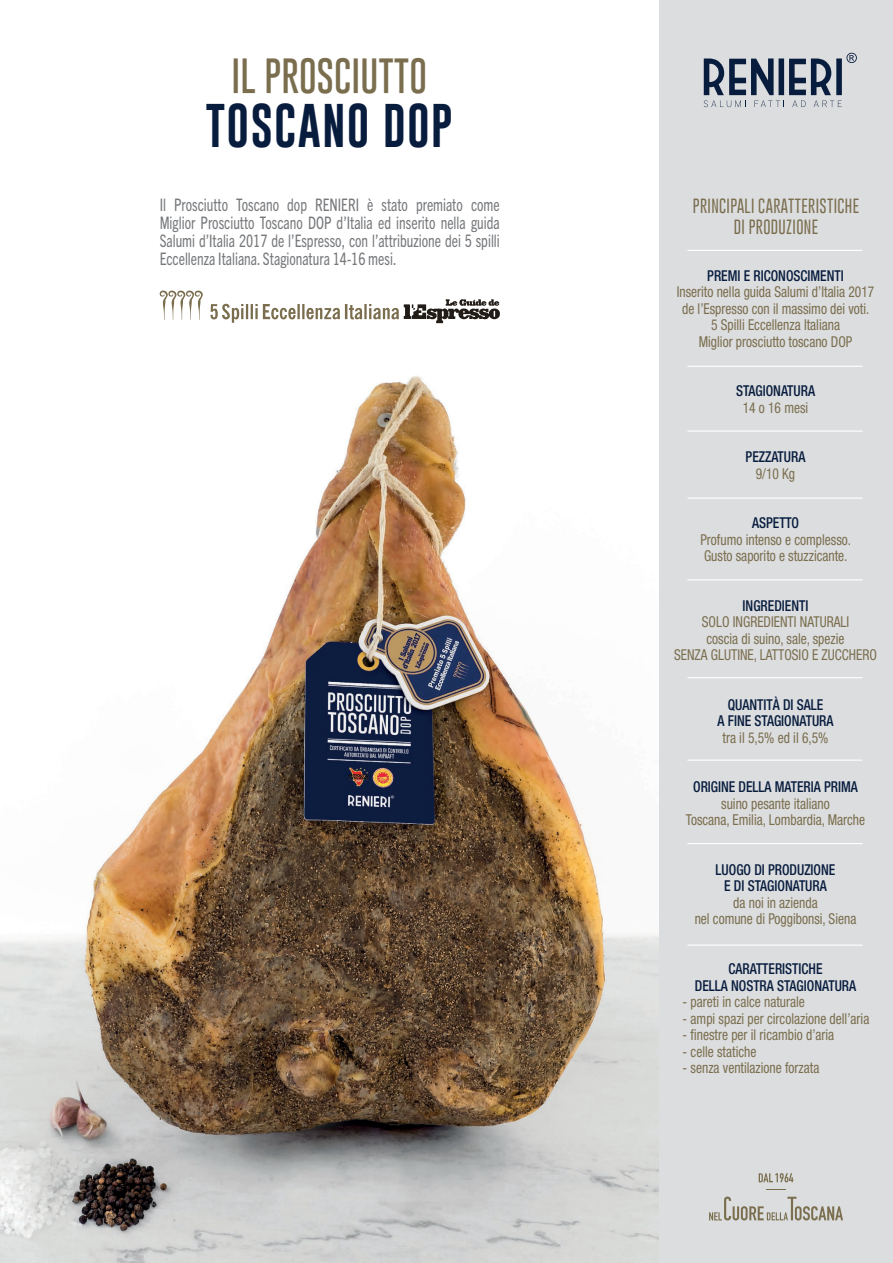
<style>
.page{position:relative;width:893px;height:1263px;background:#fff}
.page>*{position:absolute;margin:0;border:0;box-sizing:border-box;transform-origin:0 0}
.t1{font:45px "Gobold Lowplus";letter-spacing:.025em;color:#081d3e}
.t2{font:100 36px "Gobold";color:#7a6e4e}
.t3{font:condensed 17.25px/18px "Trade Gothic Next LT Pro";color:#76787b;text-align:justify;scale:.87 1}
.t4{font:condensed 15px/16.5px "Helvetica Neue";color:#7a6e4e;text-align:center;scale:.9 1}
.t5{font:500 condensed 15px "Helvetica Neue";color:#081d3e;scale:.9 1}
.t6{font:100 15px "Gobold";letter-spacing:.025em;color:#7a6e4e}
</style>
<div class="page">
<img style="left:0;top:292px;width:659px;height:971px">
<div style="left:659px;top:0;width:234px;height:1263px;background:#dcdddf"></div>
<svg style="left:704px;top:53px;width:153px;height:54px"></svg>
<svg style="left:766px;top:1189px;width:20px;height:1px"></svg>
<svg style="left:709px;top:1196px;width:134px;height:24px"></svg>
<svg style="left:759px;top:1173px;width:34px;height:9px"></svg>
<svg style="left:160px;top:290px;width:43px;height:30px"></svg>
<svg style="left:210px;top:299px;width:290px;height:24px"></svg>
<hr style="left:688px;top:250px;width:174px;height:1px;background:#fff">
<hr style="left:688px;top:366px;width:174px;height:1px;background:#fff">
<hr style="left:688px;top:430px;width:174px;height:2px;background:#fff">
<hr style="left:688px;top:497px;width:174px;height:2px;background:#fff">
<hr style="left:688px;top:579px;width:174px;height:1px;background:#fff">
<hr style="left:688px;top:677px;width:174px;height:1px;background:#fff">
<hr style="left:688px;top:760px;width:174px;height:1px;background:#fff">
<hr style="left:688px;top:843px;width:174px;height:1px;background:#fff">
<hr style="left:688px;top:944px;width:174px;height:2px;background:#fff">
<p class="t2" style="left:231px;top:53px;width:197px">IL PROSCIUTTO</p>
<p class="t1" style="left:205px;top:97px;width:249px">TOSCANO DOP</p>
<p class="t3" style="left:160px;top:195px;width:393px">Il Prosciutto Toscano dop RENIERI è stato premiato come Miglior Prosciutto Toscano DOP d’Italia ed inserito nella guida Salumi d’Italia 2017 de l’Espresso, con l’attribuzione dei 5 spilli Eccellenza Italiana. Stagionatura 14-16 mesi.</p>
<p class="t6" style="left:693px;top:196px;width:168px">PRINCIPALI CARATTERISTICHE</p>
<p class="t6" style="left:734px;top:217px;width:86px">DI PRODUZIONE</p>
<p class="t5" style="left:707px;top:267px;width:153px">PREMI E RICONOSCIMENTI</p>
<p class="t4" style="left:677px;top:284px;width:221px">Inserito nella guida Salumi d’Italia 2017 de l’Espresso con il massimo dei voti.</p>
<p class="t4" style="left:711px;top:317px;width:145px">5 Spilli Eccellenza Italiana</p>
<p class="t4" style="left:699px;top:333px;width:172px">Miglior prosciutto toscano DOP</p>
<p class="t5" style="left:736px;top:382px;width:89px">STAGIONATURA</p>
<p class="t4" style="left:743px;top:399px;width:74px">14 o 16 mesi</p>
<p class="t5" style="left:746px;top:448px;width:68px">PEZZATURA</p>
<p class="t4" style="left:756px;top:465px;width:45px">9/10 Kg</p>
<p class="t5" style="left:752px;top:514px;width:54px">ASPETTO</p>
<p class="t4" style="left:700px;top:531px;width:169px">Profumo intenso e complesso.</p>
<p class="t4" style="left:704px;top:548px;width:161px">Gusto saporito e stuzzicante.</p>
<p class="t5" style="left:743px;top:597px;width:75px">INGREDIENTI</p>
<p class="t4" style="left:702px;top:614px;width:165px">SOLO INGREDIENTI NATURALI</p>
<p class="t4" style="left:707px;top:630px;width:155px">coscia di suino, sale, spezie</p>
<p class="t4" style="left:674px;top:647px;width:227px">SENZA GLUTINE, LATTOSIO E ZUCCHERO</p>
<p class="t5" style="left:728px;top:696px;width:108px">QUANTITÀ DI SALE</p>
<p class="t5" style="left:717px;top:712px;width:130px">A FINE STAGIONATURA</p>
<p class="t4" style="left:723px;top:729px;width:119px">tra il 5,5% ed il 6,5%</p>
<p class="t5" style="left:693px;top:778px;width:185px">ORIGINE DELLA MATERIA PRIMA</p>
<p class="t4" style="left:721px;top:795px;width:122px">suino pesante italiano</p>
<p class="t4" style="left:686px;top:812px;width:201px">Toscana, Emilia, Lombardia, Marche</p>
<p class="t5" style="left:716px;top:861px;width:135px">LUOGO DI PRODUZIONE</p>
<p class="t5" style="left:724px;top:877px;width:115px">E DI STAGIONATURA</p>
<p class="t4" style="left:733px;top:894px;width:95px">da noi in azienda</p>
<p class="t4" style="left:695px;top:911px;width:181px">nel comune di Poggibonsi, Siena</p>
<p class="t5" style="left:728px;top:960px;width:106px">CARATTERISTICHE</p>
<p class="t5" style="left:695px;top:976px;width:181px">DELLA NOSTRA STAGIONATURA</p>
<p class="t4" style="left:683px;top:993px;width:137px">- pareti in calce naturale</p>
<p class="t4" style="left:683px;top:1010px;width:209px">- ampi spazi per circolazione dell’aria</p>
<p class="t4" style="left:683px;top:1026px;width:170px">- finestre per il ricambio d’aria</p>
<p class="t4" style="left:683px;top:1043px;width:84px">- celle statiche</p>
<p class="t4" style="left:683px;top:1059px;width:153px">- senza ventilazione forzata</p>
</div>
